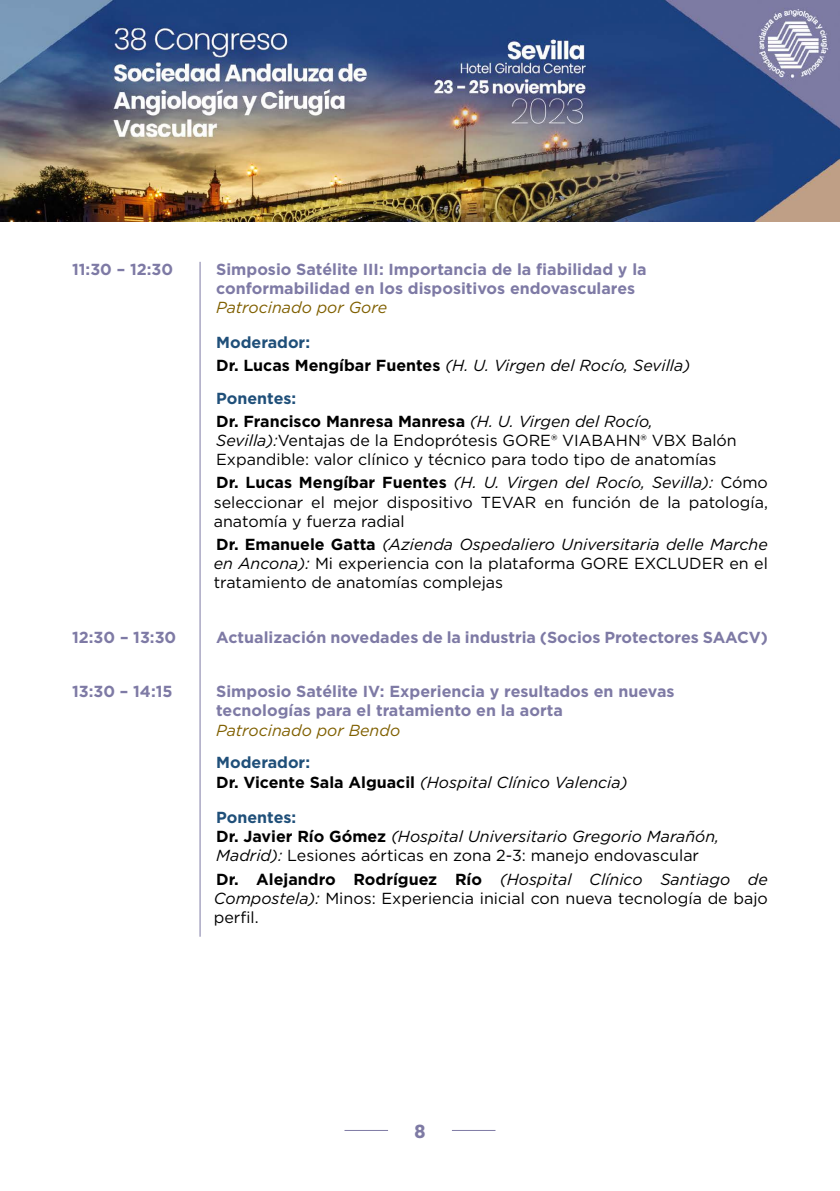
<style>
.page{position:relative;width:840px;height:1191px;background:#fff}
.page>*{position:absolute;margin:0;border:0;box-sizing:border-box;transform-origin:0 0}
.t1{font:700 18px "Poppins";color:#7e7aa4}
.t2{font:16px/19.2px "Gotham";color:#000;text-align:justify}
.t3{font:700 16px/19.2px "Gotham";color:#7e7aa5}
.t4{font:italic 16px/19.2px "Gotham";color:#000}
.t5{font:700 16px/23.2px "Gotham";color:#000}
.t6{font:italic 16px "Gotham";color:#806000}
.s1{font-weight:700;font-style:normal;color:#1f4f79}
.s2{font-weight:700;font-style:normal}
.s3{color:#1f4f79}
.s4{font-weight:400;font-style:italic}
.s5{font-style:italic}
.s6{font-weight:700}
.s7{font-style:normal}
</style>
<div class="page">
<img style="left:0;top:0;width:839px;height:221px">
<hr style="left:344px;top:1130px;width:44px;height:1px;background:#7e7aa4">
<hr style="left:451px;top:1130px;width:44px;height:1px;background:#7e7aa4">
<hr style="left:199px;top:262px;width:1px;height:674px;background:#7e7aa5">
<p class="t3" style="left:72px;top:259px;width:102px">11:30 – 12:30</p>
<p class="t3" style="left:216px;top:259px;width:431px">Simposio Satélite III: Importancia de la fiabilidad y la conformabilidad en los dispositivos endovasculares</p>
<p class="t6" style="left:216px;top:297px;width:172px">Patrocinado por Gore</p>
<p class="t4" style="left:216px;top:331px;width:475px;line-height:23.2px"><span class="s1">Moderador:<br></span><span class="s2">Dr. Lucas Mengíbar Fuentes</span> (H. U. Virgen del Rocío, Sevilla)</p>
<p class="t5" style="left:216px;top:386px;width:438px"><span class="s3">Ponentes:<br></span>Dr. Francisco Manresa Manresa <span class="s4">(H. U. Virgen del Rocío,</span></p>
<p class="t2" style="left:216px;top:430px;width:522px"><span class="s5">Sevilla):</span>Ventajas de la Endoprótesis GORE® VIABAHN® VBX Balón<br>Expandible: valor clínico y técnico para todo tipo de anatomías</p>
<p class="t2" style="left:214px;top:473px;width:555px"><span class="s6">Dr. Lucas Mengíbar Fuentes</span> <span class="s5">(H. U. Virgen del Rocío, Sevilla):</span> Cómo seleccionar el mejor dispositivo TEVAR en función de la patología, anatomía y fuerza radial</p>
<p class="t2" style="left:214px;top:534px;width:555px"><span class="s6">Dr. Emanuele Gatta</span> <span class="s5">(Azienda Ospedaliero Universitaria delle Marche en Ancona):</span> Mi experiencia con la plataforma GORE EXCLUDER en el tratamiento de anatomías complejas</p>
<p class="t3" style="left:72px;top:627px;width:106px">12:30 – 13:30</p>
<p class="t3" style="left:216px;top:627px;width:553px">Actualización novedades de la industria (Socios Protectores SAACV)</p>
<p class="t3" style="left:72px;top:682px;width:102px">13:30 – 14:15</p>
<p class="t3" style="left:216px;top:682px;width:459px">Simposio Satélite IV: Experiencia y resultados en nuevas tecnologías para el tratamiento en la aorta</p>
<p class="t6" style="left:216px;top:719px;width:185px">Patrocinado por Bendo</p>
<p class="t4" style="left:216px;top:751px;width:413px;line-height:20px"><span class="s1">Moderador:<br></span><span class="s2">Dr. Vicente Sala Alguacil</span> (Hospital Clínico Valencia)</p>
<p class="t4" style="left:216px;top:807px;width:504px"><span class="s1">Ponentes:<br></span><span class="s2">Dr. Javier Río Gómez</span> (Hospital Universitario Gregorio Marañón,<br>Madrid): <span class="s7">Lesiones aórticas en zona 2-3: manejo endovascular</span></p>
<p class="t2" style="left:214px;top:869px;width:555px"><span class="s6">Dr. Alejandro Rodríguez Río</span> <span class="s5">(Hospital Clínico Santiago de Compostela):</span> Minos: Experiencia inicial con nueva tecnología de bajo perfil.</p>
<p class="t1" style="left:414px;top:1121px;width:13px">8</p>
</div>
